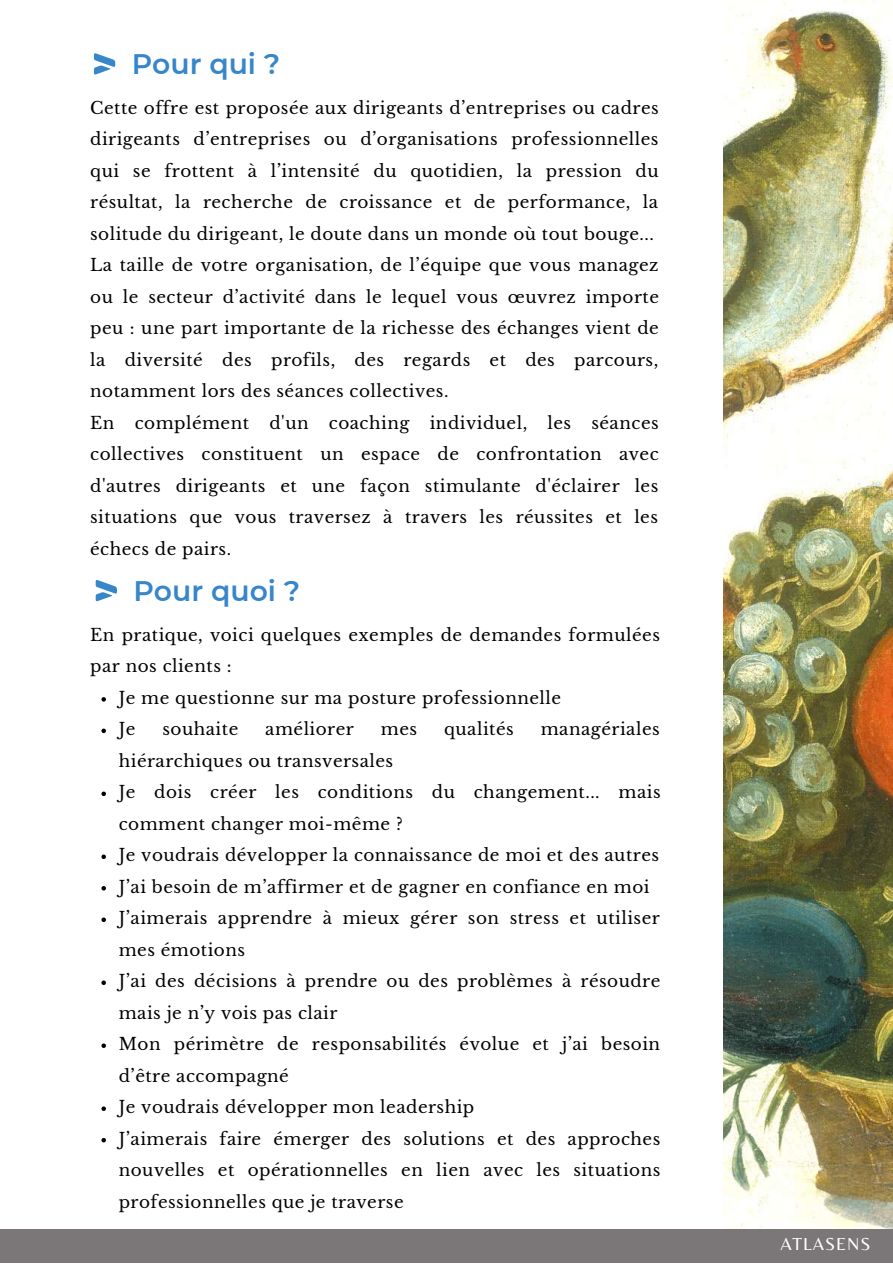
<style>
.page{position:relative;width:893px;height:1264px;background:#fff}
.page>*{position:absolute;margin:0;border:0;box-sizing:border-box;transform-origin:0 0}
.t1{font:600 28.2px "Montserrat";color:#3786ca}
.t2{font:18px "Belleza";letter-spacing:.05em;color:#fff}
.t3{font:16.8px/31.5px "Libre Baskerville";letter-spacing:.03em;color:#000}
</style>
<div class="page">
<img style="left:723px;top:0;width:169px;height:1228px">
<svg style="left:94px;top:53px;width:21px;height:21px"></svg>
<svg style="left:96px;top:580px;width:21px;height:21px"></svg>
<div style="left:0;top:1229px;width:892px;height:33px;background:#7b7778"></div>
<svg style="left:101px;top:697px;width:5px;height:4px"></svg>
<svg style="left:101px;top:728px;width:5px;height:5px"></svg>
<svg style="left:101px;top:791px;width:5px;height:5px"></svg>
<svg style="left:101px;top:854px;width:5px;height:5px"></svg>
<svg style="left:101px;top:886px;width:5px;height:4px"></svg>
<svg style="left:101px;top:917px;width:5px;height:5px"></svg>
<svg style="left:101px;top:980px;width:5px;height:5px"></svg>
<svg style="left:101px;top:1043px;width:5px;height:4px"></svg>
<svg style="left:101px;top:1106px;width:5px;height:4px"></svg>
<svg style="left:101px;top:1138px;width:5px;height:4px"></svg>
<h1 class="t1" style="left:132px;top:47px;width:150px">Pour qui ?</h1>
<p class="t3" style="left:90px;top:92px;width:570px">Cette offre est proposée aux dirigeants d’entreprises ou cadres dirigeants d’entreprises ou d’organisations professionnelles qui se frottent à l’intensité du quotidien, la pression du résultat, la recherche de croissance et de performance, la solitude du dirigeant, le doute dans un monde où tout bouge...<br>La taille de votre organisation, de l’équipe que vous managez ou le secteur d’activité dans le lequel vous œuvrez importe peu : une part importante de la richesse des échanges vient de la diversité des profils, des regards et des parcours, notamment lors des séances collectives.<br>En complément d'un coaching individuel, les séances collectives constituent un espace de confrontation avec d'autres dirigeants et une façon stimulante d'éclairer les situations que vous traversez à travers les réussites et les échecs de pairs.</p>
<h1 class="t1" style="left:133px;top:573px;width:168px">Pour quoi ?</h1>
<p class="t3" style="left:90px;top:619px;width:571px">En pratique, voici quelques exemples de demandes formulées par nos clients :</p>
<p class="t3" style="left:119px;top:682px;width:444px">Je me questionne sur ma posture professionnelle<br>Je</p>
<p class="t3" style="left:162px;top:713px;width:77px">souhaite</p>
<p class="t3" style="left:265px;top:713px;width:90px">améliorer</p>
<p class="t3" style="left:381px;top:713px;width:38px">mes</p>
<p class="t3" style="left:444px;top:713px;width:71px">qualités</p>
<p class="t3" style="left:540px;top:713px;width:120px">managériales</p>
<p class="t3" style="left:119px;top:745px;width:543px">hiérarchiques ou transversales<br>Je dois créer les conditions du changement... mais comment changer moi-même ?<br>Je voudrais développer la connaissance de moi et des autres J’ai besoin de m’affirmer et de gagner en confiance en moi J’aimerais apprendre à mieux gérer son stress et utiliser mes émotions<br>J’ai des décisions à prendre ou des problèmes à résoudre mais je n’y vois pas clair<br>Mon périmètre de responsabilités évolue et j’ai besoin d’être accompagné<br>Je voudrais développer mon leadership<br>J’aimerais faire émerger des solutions et des approches nouvelles et opérationnelles en lien avec les situations professionnelles que je traverse</p>
<p class="t2" style="left:780px;top:1233px;width:91px">ATLASENS</p>
</div>
